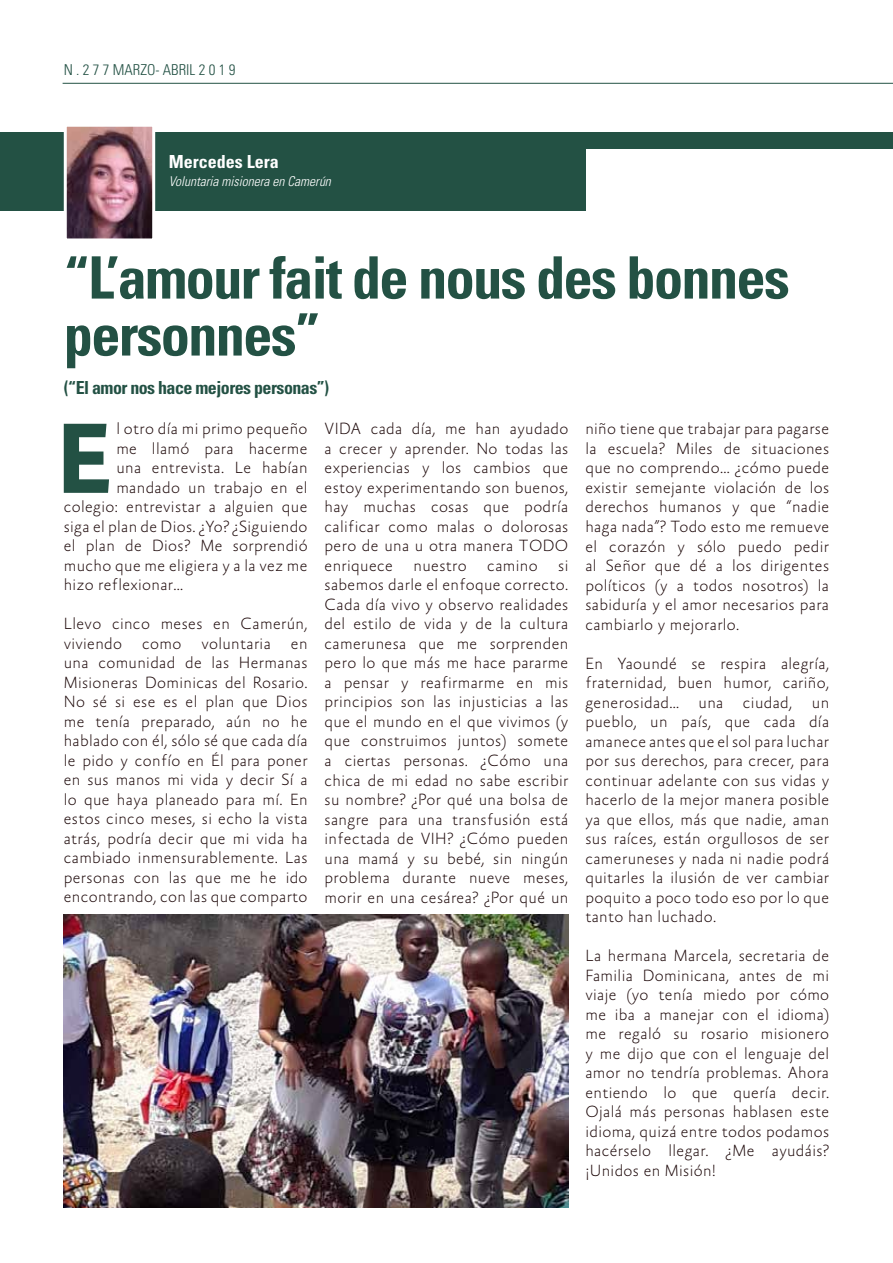
<style>
.page{position:relative;width:893px;height:1263px;background:#fff}
.page>*{position:absolute;margin:0;border:0;box-sizing:border-box;transform-origin:0 0}
.t1{font:700 101.25px "Absara Sans";color:#235144}
.t2{font:700 condensed 58.5px/57px "Univers LT Std";letter-spacing:-.03em;color:#235144}
.t3{font:700 condensed 18px "Univers LT Std";letter-spacing:-.03em;color:#235144}
.t4{font:700 condensed 18px "Univers LT Std";color:#fff}
.t5{font:100 16.5px/19.5px "Absara Sans";letter-spacing:.02em;color:#1d0809;text-align:justify}
.t6{font:300 condensed 15px "Univers LT Std";color:#235144}
.t7{font:italic 300 condensed 13.5px "Univers LT Std";color:#fff}
</style>
<div class="page">
<hr style="left:63px;top:83px;width:830px;height:1px;background:#235144">
<div style="left:0;top:133px;width:893px;height:16px;background:#235144"></div>
<div style="left:0;top:133px;width:585px;height:78px;background:#235144"></div>
<img style="left:68px;top:128px;width:83px;height:109px">
<div style="left:64px;top:124px;width:91px;height:117px;border:3px solid #fff"></div>
<img style="left:64px;top:914px;width:504px;height:294px">
<p class="t6" style="left:64px;top:61px;width:173px">N . 2 7 7 MARZO- ABRIL 2 0 1 9</p>
<p class="t4" style="left:169px;top:151px;width:111px">Mercedes Lera</p>
<p class="t7" style="left:169px;top:173px;width:164px">Voluntaria misionera en Camerún</p>
<h2 class="t2" style="left:64px;top:249px;width:728px">“L’amour fait de nous des bonnes personnes”</h2>
<p class="t3" style="left:64px;top:377px;width:267px">(“El amor nos hace mejores personas”)</p>
<h1 class="t1" style="left:55px;top:406px;width:60px">E</h1>
<p class="t5" style="left:116px;top:420px;width:193px">l otro día mi primo pequeño</p>
<p class="t5" style="left:116px;top:439px;width:193px">me llamó para hacerme</p>
<p class="t5" style="left:116px;top:459px;width:193px">una entrevista. Le habían</p>
<p class="t5" style="left:116px;top:478px;width:193px">mandado un trabajo en el</p>
<p class="t5" style="left:64px;top:498px;width:245px">colegio: entrevistar a alguien que</p>
<p class="t5" style="left:64px;top:517px;width:245px">siga el plan de Dios. ¿Yo? ¿Siguiendo</p>
<p class="t5" style="left:64px;top:537px;width:245px">el plan de Dios? Me sorprendió</p>
<p class="t5" style="left:64px;top:556px;width:245px">mucho que me eligiera y a la vez me</p>
<p class="t5" style="left:64px;top:576px;width:121px">hizo reflexionar…</p>
<p class="t5" style="left:64px;top:615px;width:245px">Llevo cinco meses en Camerún, viviendo como voluntaria en una comunidad de las Hermanas Misioneras Dominicas del Rosario.<br>No sé si ese es el plan que Dios me tenía preparado, aún no he hablado con él, sólo sé que cada día le pido y confío en Él para poner en sus manos mi vida y decir Sí a lo que haya planeado para mí. En estos cinco meses, si echo la vista atrás, podría decir que mi vida ha cambiado inmensurablemente. Las personas con las que me he ido encontrando, con las que comparto</p>
<p class="t5" style="left:325px;top:420px;width:245px">VIDA cada día, me han ayudado a crecer y aprender. No todas las experiencias y los cambios que estoy experimentando son buenos, hay muchas cosas que podría calificar como malas o dolorosas pero de una u otra manera TODO enriquece nuestro camino si sabemos darle el enfoque correcto.<br>Cada día vivo y observo realidades del estilo de vida y de la cultura camerunesa que me sorprenden pero lo que más me hace pararme a pensar y reafirmarme en mis principios son las injusticias a las que el mundo en el que vivimos (y que construimos juntos) somete a ciertas personas. ¿Cómo una chica de mi edad no sabe escribir su nombre? ¿Por qué una bolsa de sangre para una transfusión está infectada de VIH? ¿Cómo pueden una mamá y su bebé, sin ningún problema durante nueve meses, morir en una cesárea? ¿Por qué un</p>
<p class="t5" style="left:585px;top:420px;width:245px">niño tiene que trabajar para pagarse la escuela? Miles de situaciones que no comprendo… ¿cómo puede existir semejante violación de los derechos humanos y que “nadie haga nada”? Todo esto me remueve el corazón y sólo puedo pedir al Señor que dé a los dirigentes políticos (y a todos nosotros) la sabiduría y el amor necesarios para cambiarlo y mejorarlo.</p>
<p class="t5" style="left:585px;top:654px;width:245px">En Yaoundé se respira alegría, fraternidad, buen humor, cariño, generosidad… una ciudad, un pueblo, un país, que cada día amanece antes que el sol para luchar por sus derechos, para crecer, para continuar adelante con sus vidas y hacerlo de la mejor manera posible ya que ellos, más que nadie, aman sus raíces, están orgullosos de ser cameruneses y nada ni nadie podrá quitarles la ilusión de ver cambiar poquito a poco todo eso por lo que tanto han luchado.</p>
<p class="t5" style="left:585px;top:947px;width:245px">La hermana Marcela, secretaria de Familia Dominicana, antes de mi viaje (yo tenía miedo por cómo me iba a manejar con el idioma) me regaló su rosario misionero y me dijo que con el lenguaje del amor no tendría problemas. Ahora entiendo lo que quería decir.<br>Ojalá más personas hablasen este idioma, quizá entre todos podamos hacérselo llegar. ¿Me ayudáis? ¡Unidos en Misión!</p>
</div>
